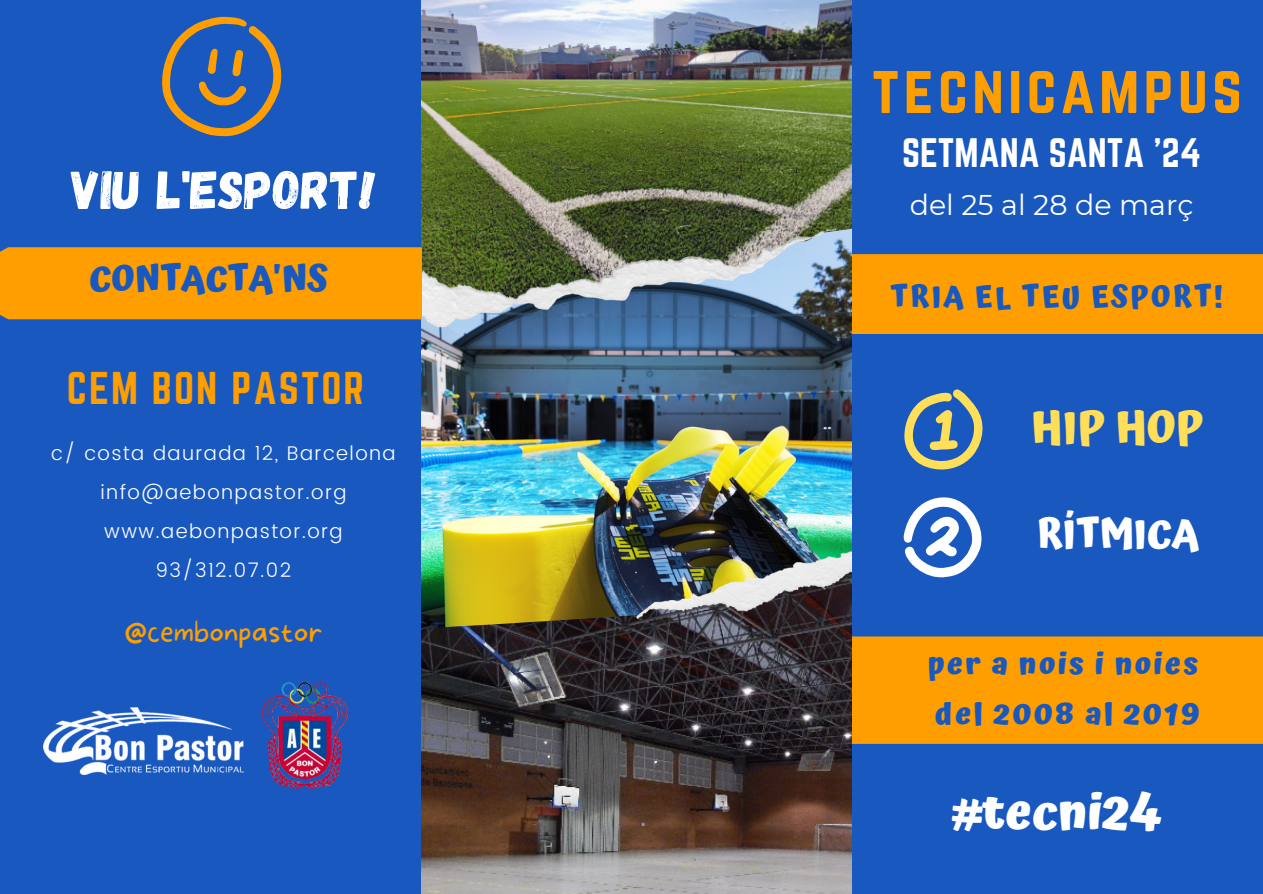
<style>
.page{position:relative;width:1263px;height:894px;background:#fff}
.page>*{position:absolute;margin:0;border:0;box-sizing:border-box;transform-origin:0 0}
.t1{font:60px "Norwester";letter-spacing:.07em;color:#ff9e00}
.t2{font:54px "Gagalin";color:#fff}
.t3{font:700 49.5px "Atma";color:#fff}
.t4{font:700 45px "Atma";color:#ffde59}
.t5{font:700 40.5px "Atma";color:#fff}
.t6{font:40.05px "Norwester";letter-spacing:.05em;color:#ff9e00}
.t7{font:36px "Norwester";color:#fff}
.t8{font:700 36px "Atma";color:#1858bf}
.t9{font:700 30px "Atma";letter-spacing:.07em;color:#1858bf}
.t10{font:100 30px "More Sugar";color:#ff9e00}
.t11{font:28.5px "Montserrat";color:#fff}
.t12{font:300 19.8px "Poppins";letter-spacing:.07em;color:#fff}
</style>
<div class="page">
<img style="left:421px;top:0;width:431px;height:218px">
<img style="left:421px;top:617px;width:431px;height:276px">
<img style="left:421px;top:228px;width:431px;height:389px">
<div style="left:0;top:0;width:421px;height:893px;background:#1858bf"></div>
<img style="left:44px;top:707px;width:199px;height:67px">
<div style="left:852px;top:0;width:411px;height:893px;background:#1858bf"></div>
<svg style="left:162px;top:17px;width:120px;height:120px"></svg>
<img style="left:262px;top:682px;width:86px;height:107px">
<div style="left:852px;top:254px;width:411px;height:80px;background:#ff9e00"></div>
<div style="left:0;top:247px;width:422px;height:72px;background:#ff9e00"></div>
<svg style="left:904px;top:389px;width:79px;height:81px"></svg>
<svg style="left:903px;top:497px;width:79px;height:80px"></svg>
<div style="left:852px;top:636px;width:411px;height:107px;background:#ff9e00"></div>
<h1 class="t2" style="left:71px;top:155px;width:306px">VIU L'ESPORT!</h1>
<p class="t8" style="left:89px;top:257px;width:240px">CONTACTA'NS</p>
<p class="t6" style="left:67px;top:364px;width:299px">CEM BON PASTOR</p>
<p class="t12" style="left:51px;top:441px;width:346px">c/ costa daurada 12, Barcelona</p>
<p class="t12" style="left:100px;top:480px;width:248px">info@aebonpastor.org</p>
<p class="t12" style="left:104px;top:519px;width:240px">www.aebonpastor.org</p>
<h3 class="t12" style="left:156px;top:558px;width:137px">93/312.07.02</h3>
<p class="t10" style="left:124px;top:613px;width:200px">@cembonpastor</p>
<h4 class="t1" style="left:872px;top:53px;width:372px">tecnicampus</h4>
<p class="t7" style="left:902px;top:131px;width:301px">SETMANA SANTA '24</p>
<h6 class="t11" style="left:910px;top:187px;width:285px">del 25 al 28 de març</h6>
<p class="t9" style="left:891px;top:279px;width:334px">TRIA EL TEU ESPORT!</p>
<p class="t4" style="left:1031px;top:401px;width:174px">HIP HOP</p>
<p class="t5" style="left:1037px;top:510px;width:164px">RÍTMICA</p>
<p class="t9" style="left:927px;top:645px;width:272px">per a nois i noies</p>
<p class="t9" style="left:935px;top:696px;width:266px">del 2008 al 2019</p>
<p class="t3" style="left:952px;top:782px;width:212px">#tecni24</p>
</div>
